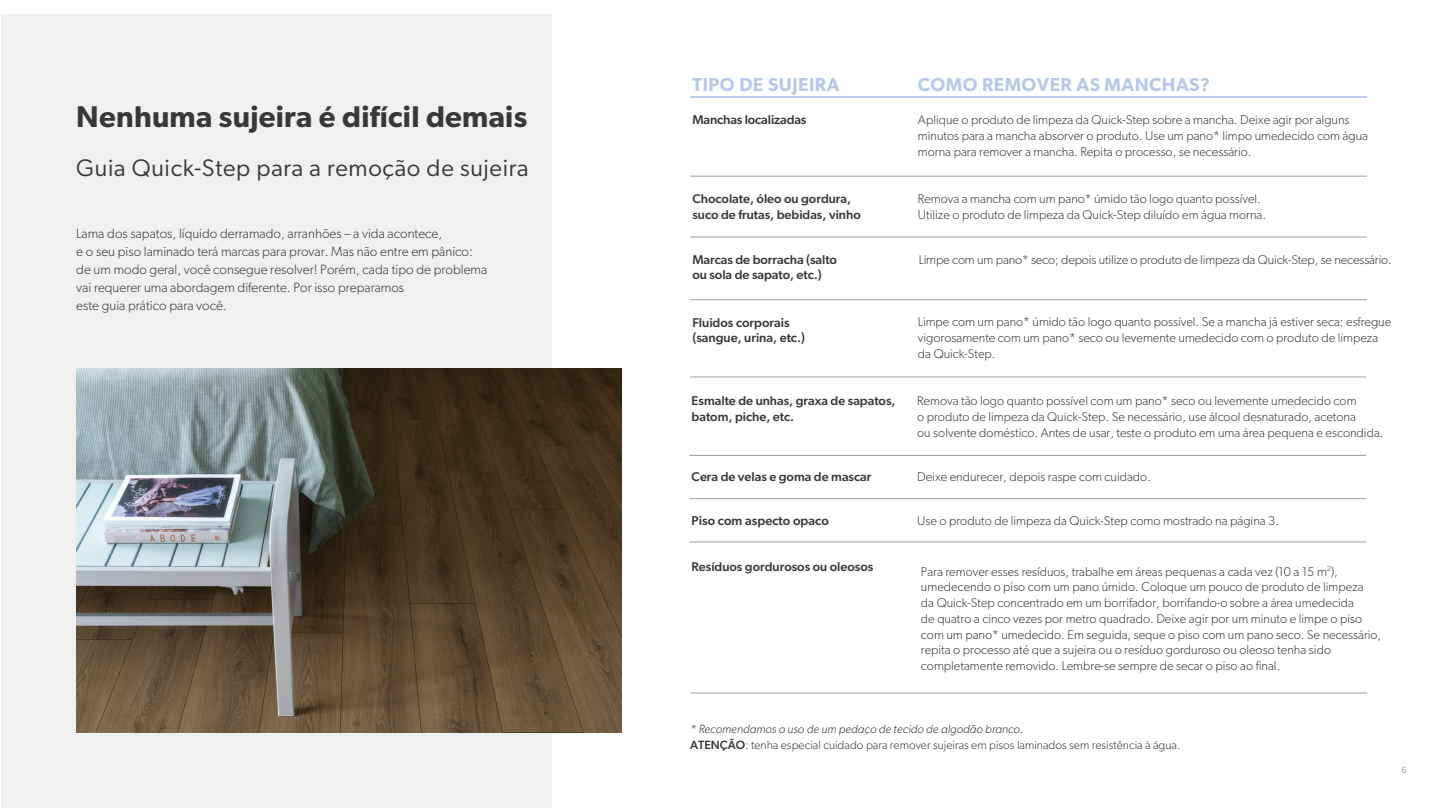
<style>
.page{position:relative;width:1440px;height:808px;background:#fff}
.page>*{position:absolute;margin:0;border:0;box-sizing:border-box;transform-origin:0 0}
.t1{font:600 30px "Gibson";letter-spacing:.01em;color:#383937}
.t2{font:24px "Gibson";letter-spacing:.03em;color:#383937}
.t3{font:600 18.75px "Gibson";color:#b8c9e7}
.t4{font:300 13.5px/18px "Gibson";color:#383937}
.t5{font:500 12.83px/15.4px "Gibson";color:#383937}
.t6{font:300 12.75px/15.8px "Gibson";color:#383937}
.t7{font:500 12.75px/15.8px "Gibson";color:#383937}
.t8{font:300 12px/15.8px "Gibson";color:#383937}
.t9{font:9px "Gibson";color:#9c9e9e}
.s1{font-style:italic}
.s2{font-weight:500}
</style>
<div class="page">
<div style="left:1px;top:15px;width:550px;height:793px;background:#f0f0ef"></div>
<hr style="left:690px;top:176px;width:225px;height:1px;background:#9c9e9e">
<hr style="left:915px;top:176px;width:451px;height:1px;background:#9c9e9e">
<hr style="left:690px;top:237px;width:225px;height:1px;background:#9c9e9e">
<hr style="left:915px;top:237px;width:451px;height:1px;background:#9c9e9e">
<hr style="left:690px;top:300px;width:225px;height:1px;background:#9c9e9e">
<hr style="left:915px;top:300px;width:451px;height:1px;background:#9c9e9e">
<hr style="left:689px;top:377px;width:226px;height:1px;background:#9c9e9e">
<hr style="left:915px;top:377px;width:450px;height:1px;background:#9c9e9e">
<hr style="left:689px;top:455px;width:226px;height:1px;background:#9c9e9e">
<hr style="left:915px;top:455px;width:450px;height:1px;background:#9c9e9e">
<hr style="left:689px;top:542px;width:226px;height:1px;background:#9c9e9e">
<hr style="left:915px;top:542px;width:450px;height:1px;background:#9c9e9e">
<hr style="left:690px;top:693px;width:226px;height:1px;background:#9c9e9e">
<hr style="left:916px;top:693px;width:451px;height:1px;background:#9c9e9e">
<hr style="left:689px;top:498px;width:226px;height:1px;background:#9c9e9e">
<hr style="left:915px;top:498px;width:450px;height:1px;background:#9c9e9e">
<hr style="left:690px;top:96px;width:225px;height:2px;background:#b8c9e7">
<hr style="left:915px;top:96px;width:451px;height:2px;background:#b8c9e7">
<img style="left:76px;top:369px;width:545px;height:364px">
<h1 class="t1" style="left:76px;top:99px;width:452px">Nenhuma sujeira é difícil demais</h1>
<h2 class="t2" style="left:76px;top:153px;width:454px">Guia Quick-Step para a remoção de sujeira</h2>
<p class="t4" style="left:76px;top:225px;width:412px">Lama dos sapatos, líquido derramado, arranhões – a vida acontece,<br>e o seu piso laminado terá marcas para provar. Mas não entre em pânico: de um modo geral, você consegue resolver! Porém, cada tipo de problema vai requerer uma abordagem diferente. Por isso preparamos<br>este guia prático para você.</p>
<h3 class="t3" style="left:692px;top:73px;width:149px">TIPO DE SUJEIRA</h3>
<h3 class="t3" style="left:918px;top:73px;width:293px">COMO REMOVER AS MANCHAS?</h3>
<p class="t5" style="left:692px;top:112px;width:116px">Manchas localizadas</p>
<p class="t6" style="left:918px;top:112px;width:451px">Aplique o produto de limpeza da Quick-Step sobre a mancha. Deixe agir por alguns minutos para a mancha absorver o produto. Use um pano* limpo umedecido com água morna para remover a mancha. Repita o processo, se necessário.</p>
<p class="t7" style="left:692px;top:190px;width:170px">Chocolate, óleo ou gordura, suco de frutas, bebidas, vinho</p>
<p class="t6" style="left:918px;top:190px;width:349px">Remova a mancha com um pano* úmido tão logo quanto possível.<br>Utilize o produto de limpeza da Quick-Step diluído em água morna.</p>
<p class="t5" style="left:692px;top:251px;width:146px">Marcas de borracha (salto ou sola de sapato, etc.)</p>
<p class="t6" style="left:918px;top:251px;width:474px">Limpe com um pano* seco; depois utilize o produto de limpeza da Quick-Step, se necessário.</p>
<p class="t5" style="left:692px;top:314px;width:114px;line-height:15.8px">Fluidos corporais (sangue, urina, etc.)</p>
<p class="t6" style="left:918px;top:314px;width:475px">Limpe com um pano* úmido tão logo quanto possível. Se a mancha já estiver seca: esfregue vigorosamente com um pano* seco ou levemente umedecido com o produto de limpeza da Quick-Step.</p>
<p class="t7" style="left:691px;top:393px;width:205px">Esmalte de unhas, graxa de sapatos, batom, piche, etc.</p>
<p class="t6" style="left:917px;top:393px;width:468px">Remova tão logo quanto possível com um pano* seco ou levemente umedecido com<br>o produto de limpeza da Quick-Step. Se necessário, use álcool desnaturado, acetona<br>ou solvente doméstico. Antes de usar, teste o produto em uma área pequena e escondida.</p>
<p class="t7" style="left:691px;top:468px;width:181px">Cera de velas e goma de mascar</p>
<p class="t6" style="left:917px;top:468px;width:235px">Deixe endurecer, depois raspe com cuidado.</p>
<p class="t5" style="left:691px;top:513px;width:139px">Piso com aspecto opaco</p>
<p class="t6" style="left:917px;top:513px;width:363px">Use o produto de limpeza da Quick-Step como mostrado na página 3.</p>
<p class="t7" style="left:691px;top:559px;width:183px">Resíduos gordurosos ou oleosos</p>
<p class="t6" style="left:921px;top:563px;width:462px">Para remover esses resíduos, trabalhe em áreas pequenas a cada vez (10 a 15 m<sup>2</sup>), umedecendo o piso com um pano úmido. Coloque um pouco de produto de limpeza<br>da Quick-Step concentrado em um borrifador, borrifando-o sobre a área umedecida<br>de quatro a cinco vezes por metro quadrado. Deixe agir por um minuto e limpe o piso com um pano* umedecido. Em seguida, seque o piso com um pano seco. Se necessário, repita o processo até que a sujeira ou o resíduo gorduroso ou oleoso tenha sido completamente removido. Lembre-se sempre de secar o piso ao final.</p>
<p class="t8" style="left:690px;top:721px;width:492px"><span class="s1">* Recomendamos o uso de um pedaço de tecido de algodão branco.<br></span><span class="s2">ATENÇÃO</span>: tenha especial cuidado para remover sujeiras em pisos laminados sem resistência à água.</p>
<p class="t9" style="left:1401px;top:765px;width:7px">6</p>
</div>
